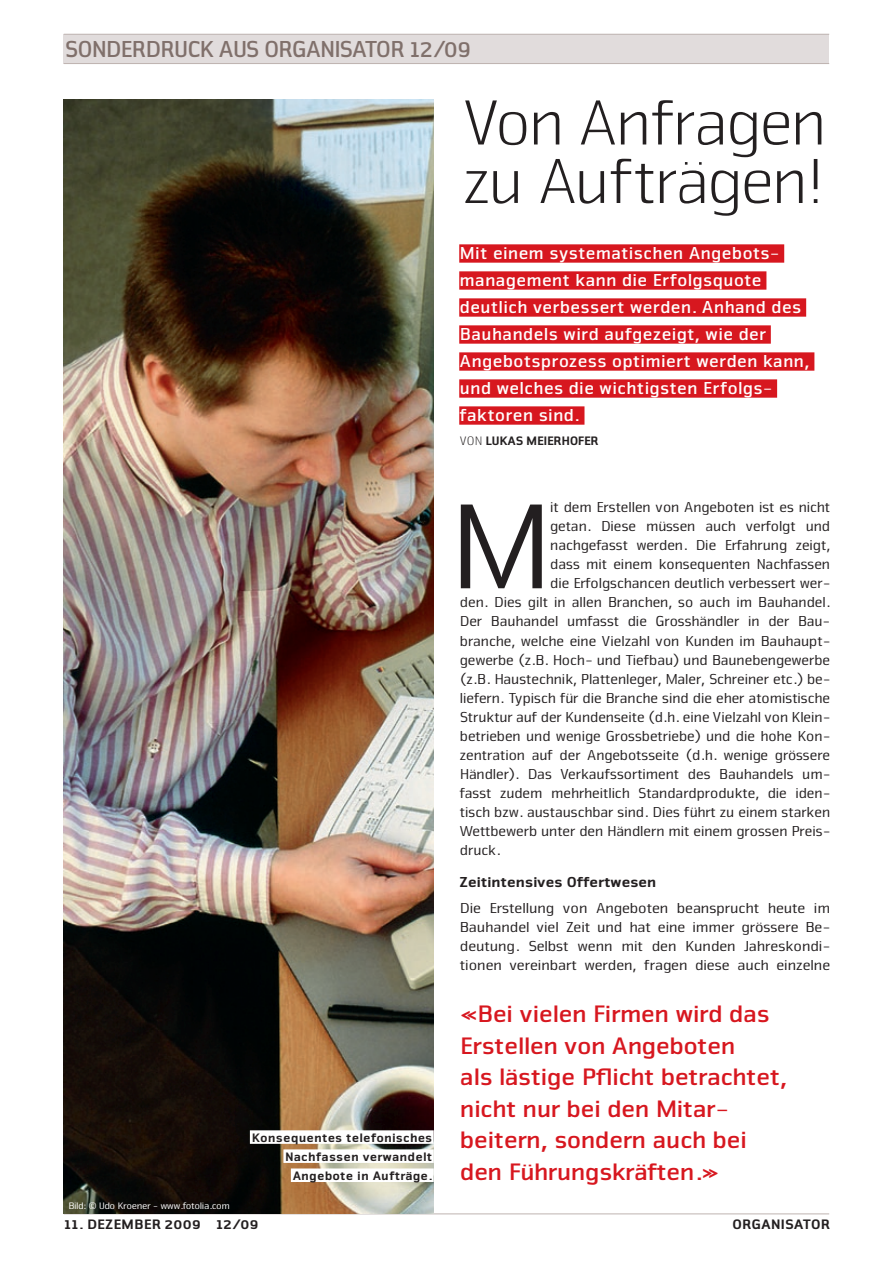
<style>
.page{position:relative;width:893px;height:1263px;background:#fff}
.page>*{position:absolute;margin:0;border:0;box-sizing:border-box;transform-origin:0 0}
.t1{font:125.55px "Nuri 04";color:#231f20}
.t2{font:300 66px/58.5px "Nuri 01";letter-spacing:-.01em;color:#231f20}
.t3{font:700 24.75px/31.5px "Nuri 07";letter-spacing:.015em;color:#d7171f}
.t4{font:700 24px "Nuri 07";letter-spacing:-.005em;color:#80706b;scale:.95 1}
.t5{font:700 18px/27px "Nuri 07";letter-spacing:.05em;color:#fff}
.t6{font:15px/19px "Nuri 04";letter-spacing:.015em;color:#231f20}
.t7{font:900 15px "Nuri 10";letter-spacing:.04em;color:#231f20}
.t8{font:900 14.25px "Nuri 10";letter-spacing:.04em;color:#231f20}
.t9{font:900 12.75px/19px "Nuri 10";letter-spacing:.05em;color:#231f20;text-align:right}
.t10{font:900 12.75px "Nuri 10";letter-spacing:.015em;color:#231f20}
.t11{font:9.75px "Nuri 04";color:#fff}
.s1{font-family:"Nuri 01";font-weight:300}
</style>
<div class="page">
<hr style="left:64px;top:1213px;width:765px;height:1px;background:#beb3b0">
<div style="left:64px;top:34px;width:765px;height:30px;background:#e1dcdc"></div>
<hr style="left:64px;top:34px;width:765px;height:1px;background:#beb3b0">
<hr style="left:64px;top:63px;width:765px;height:1px;background:#beb3b0">
<div style="left:459px;top:244px;width:325px;height:19px;background:#d7171f"></div>
<div style="left:459px;top:271px;width:307px;height:19px;background:#d7171f"></div>
<div style="left:459px;top:298px;width:347px;height:19px;background:#d7171f"></div>
<div style="left:459px;top:325px;width:312px;height:19px;background:#d7171f"></div>
<div style="left:459px;top:352px;width:355px;height:19px;background:#d7171f"></div>
<div style="left:459px;top:379px;width:318px;height:19px;background:#d7171f"></div>
<div style="left:459px;top:406px;width:125px;height:19px;background:#d7171f"></div>
<img style="left:64px;top:99px;width:370px;height:1115px">
<div style="left:250px;top:1130px;width:184px;height:14px;background:#fff"></div>
<div style="left:283px;top:1149px;width:151px;height:14px;background:#fff"></div>
<div style="left:291px;top:1168px;width:143px;height:14px;background:#fff"></div>
<h3 class="t4" style="left:65px;top:35px;width:429px">SonderDruck aus organisator 12/09</h3>
<h2 class="t2" style="left:459px;top:91px;width:365px">Von Anfragen zu Aufträgen!</h2>
<p class="t5" style="left:459px;top:239px;width:351px">Mit einem systematischen Angebots&shy;management kann die Erfolgsquote deutlich verbessert werden. Anhand des Bauhandels wird aufgezeigt, wie der Angebotsprozess optimiert werden kann, und welches die wichtigsten Erfolgs-- faktoren sind.</p>
<p class="t10" style="left:459px;top:433px;width:140px"><span class="s1">Von</span> Lukas Meierhofer</p>
<p class="t11" style="left:68px;top:1200px;width:163px">Bild: © Udo Kroener - www.fotolia.com</p>
<p class="t9" style="left:251px;top:1127px;width:182px">Konsequentes telefonisches<br>Nachfassen verwandelt<br>Angebote in Aufträge.</p>
<h1 class="t1" style="left:443px;top:469px;width:100px">M</h1>
<p class="t6" style="left:550px;top:497px;width:281px">it dem Erstellen von Angeboten ist es nicht</p>
<p class="t6" style="left:550px;top:516px;width:281px">getan. Diese müssen auch verfolgt und</p>
<p class="t6" style="left:550px;top:535px;width:281px">nachgefasst werden. Die Erfahrung zeigt,</p>
<p class="t6" style="left:550px;top:554px;width:281px">dass mit einem konsequenten Nachfassen</p>
<p class="t6" style="left:550px;top:573px;width:281px">die Erfolgs-chancen deutlich verbessert wer-</p>
<p class="t6" style="left:459px;top:592px;width:371px">den. Dies gilt in allen Branchen, so auch im Bauhandel.</p>
<p class="t6" style="left:459px;top:611px;width:371px">Der Bauhandel umfasst die Grosshändler in der Bau-</p>
<p class="t6" style="left:459px;top:630px;width:371px">branche, welche eine Vielzahl von Kunden im Bauhaupt-</p>
<p class="t6" style="left:459px;top:649px;width:371px">gewerbe (z.B. Hoch- und Tiefbau) und Baunebengewerbe</p>
<p class="t6" style="left:459px;top:668px;width:371px">(z.B. Haustechnik, Plattenleger, Maler, Schreiner etc.) be-</p>
<p class="t6" style="left:459px;top:688px;width:371px">liefern. Typisch für die Branche sind die eher atomis-ti-sche</p>
<p class="t6" style="left:459px;top:707px;width:371px">Struktur auf der Kundenseite (d.h. eine Vielzahl von Klein-</p>
<p class="t6" style="left:459px;top:726px;width:371px">betrieben und wenige Grossbetriebe) und die hohe Kon-</p>
<p class="t6" style="left:459px;top:745px;width:371px">zentration auf der Angebotsseite (d.h. wenige grössere</p>
<p class="t6" style="left:459px;top:764px;width:369px">Händler). Das Verkaufssortiment des Bauhandels um-</p>
<p class="t6" style="left:459px;top:783px;width:369px">fasst zudem mehrheitlich Standardprodukte, die iden-</p>
<p class="t6" style="left:459px;top:802px;width:371px">tisch bzw. austauschbar sind. Dies führt zu einem starken</p>
<p class="t6" style="left:459px;top:821px;width:371px">Wettbewerb unter den Händlern mit einem grossen Preis-</p>
<p class="t6" style="left:459px;top:840px;width:42px">druck.</p>
<p class="t7" style="left:459px;top:873px;width:198px">Zeitintensives Offertwesen</p>
<p class="t6" style="left:459px;top:897px;width:371px">Die Erstellung von Angeboten beansprucht heute im Bauhandel viel Zeit und hat eine immer grössere Be&shy;deutung. Selbst wenn mit den Kunden Jahreskondi&shy;tionen vereinbart werden, fragen diese auch einzelne</p>
<h3 class="t3" style="left:459px;top:997px;width:328px">«Bei vielen Firmen wird das<br>Erstellen von Angeboten<br>als lästige Pflicht betrachtet, nicht nur bei den Mitar&shy;beitern, sondern auch bei den Führungskräften.»</h3>
<p class="t8" style="left:64px;top:1215px;width:196px">11. dezember 2009 12/09</p>
<p class="t8" style="left:732px;top:1215px;width:89px">OrganisatoR</p>
</div>
